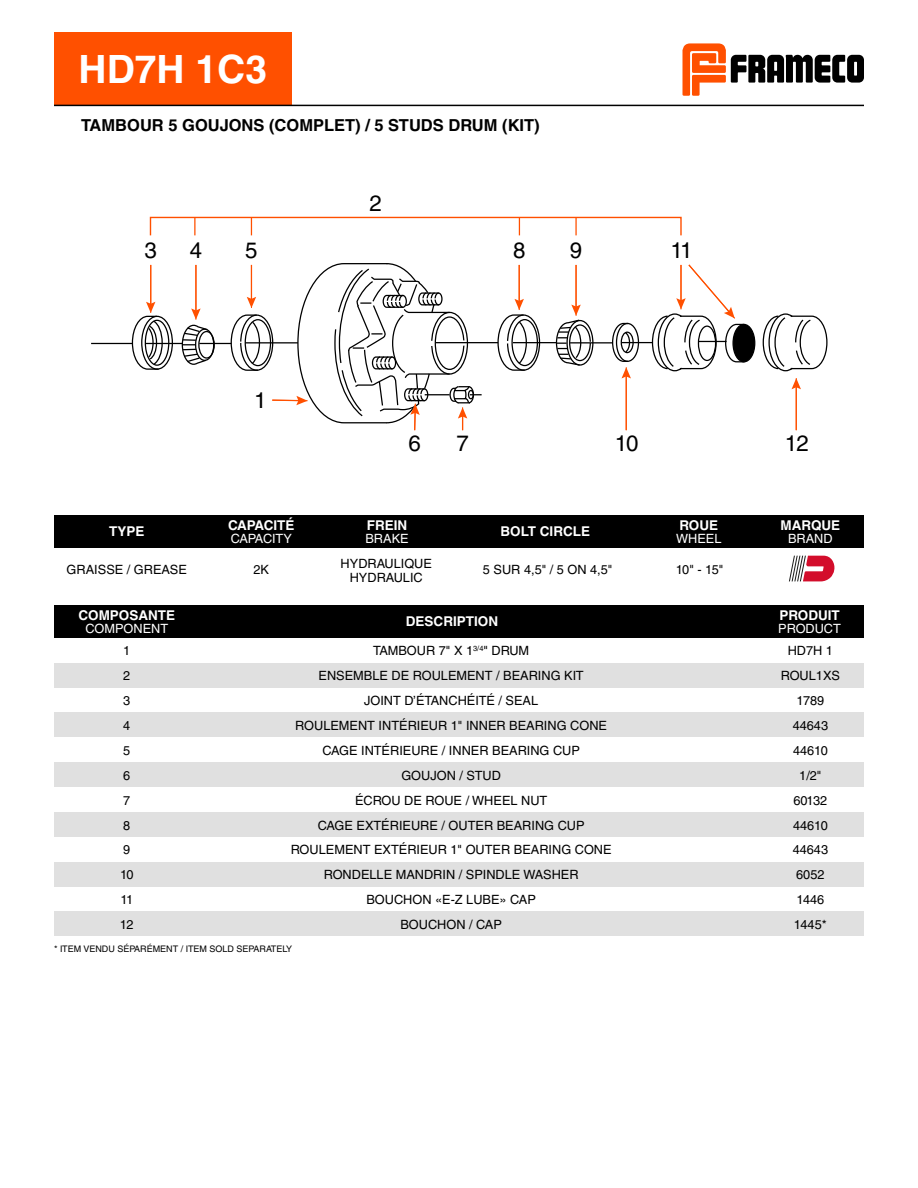
<style>
.page{position:relative;width:918px;height:1188px;background:#fff}
.page>*{position:absolute;margin:0;border:0;box-sizing:border-box;transform-origin:0 0}
.t1{font:700 39px "Helvetica LT Std";color:#fff}
.t2{font:22.35px "Helvetica LT Std";color:#000}
.t3{font:700 16.5px "Helvetica LT Std";color:#000}
.t4{font:700 13.5px "Helvetica LT Std";color:#fff}
.t5{font:12.75px "Helvetica LT Std";color:#000}
.t6{font:12.75px "Helvetica LT Std";color:#fff}
.t7{font:12.75px "Helvetica LT Std";letter-spacing:-.02em;color:#fff}
.t8{font:9px "Helvetica LT Std";color:#000}
</style>
<div class="page">
<div style="left:54px;top:663px;width:810px;height:25px;background:#e0e0e0"></div>
<div style="left:54px;top:712px;width:810px;height:25px;background:#e0e0e0"></div>
<div style="left:54px;top:762px;width:810px;height:25px;background:#e0e0e0"></div>
<div style="left:54px;top:812px;width:810px;height:25px;background:#e0e0e0"></div>
<div style="left:54px;top:862px;width:810px;height:25px;background:#e0e0e0"></div>
<div style="left:54px;top:911px;width:810px;height:25px;background:#e0e0e0"></div>
<svg style="left:682px;top:43px;width:182px;height:53px"></svg>
<div style="left:54px;top:32px;width:238px;height:73px;background:#ff5000"></div>
<hr style="left:54px;top:105px;width:810px;height:1px;background:#000">
<div style="left:54px;top:606px;width:810px;height:32px;background:#000"></div>
<div style="left:54px;top:515px;width:810px;height:33px;background:#000"></div>
<svg style="left:789px;top:556px;width:46px;height:25px"></svg>
<hr style="left:150px;top:265px;width:1px;height:40px;background:#ff5000">
<hr style="left:195px;top:265px;width:2px;height:47px;background:#ff5000">
<hr style="left:251px;top:265px;width:1px;height:35px;background:#ff5000">
<svg style="left:247px;top:297px;width:9px;height:11px"></svg>
<hr style="left:519px;top:265px;width:1px;height:37px;background:#ff5000">
<hr style="left:575px;top:265px;width:2px;height:43px;background:#ff5000">
<hr style="left:626px;top:375px;width:1px;height:55px;background:#ff5000">
<hr style="left:199px;top:343px;width:32px;height:1px;background:#000">
<hr style="left:146px;top:343px;width:36px;height:1px;background:#000">
<hr style="left:91px;top:343px;width:41px;height:1px;background:#000">
<div style="left:511px;top:319px;width:27px;height:47px;border:1px solid #000;border-radius:50%"></div>
<div style="left:507px;top:314px;width:33px;height:57px;border:1px solid #000;border-radius:50%"></div>
<svg style="left:497px;top:299px;width:31px;height:72px"></svg>
<div style="left:245px;top:319px;width:26px;height:47px;border:1px solid #000;border-radius:50%"></div>
<div style="left:240px;top:314px;width:33px;height:57px;border:1px solid #000;border-radius:50%"></div>
<svg style="left:230px;top:314px;width:31px;height:57px"></svg>
<div style="left:141px;top:316px;width:32px;height:54px;border:1px solid #000;border-radius:50%"></div>
<div style="left:145px;top:320px;width:24px;height:46px;border:1px solid #000;border-radius:50%"></div>
<svg style="left:131px;top:302px;width:32px;height:68px"></svg>
<div style="left:195px;top:329px;width:19px;height:32px;border:1px solid #000;border-radius:50%"></div>
<div style="left:198px;top:331px;width:17px;height:28px;border:1px solid #000;border-radius:50%"></div>
<svg style="left:181px;top:308px;width:28px;height:57px"></svg>
<div style="left:566px;top:320px;width:28px;height:46px;border:1px solid #000;border-radius:50%"></div>
<svg style="left:555px;top:305px;width:37px;height:61px"></svg>
<div style="left:616px;top:323px;width:23px;height:39px;border:1px solid #000;border-radius:50%"></div>
<div style="left:621px;top:332px;width:13px;height:21px;border:1px solid #000;border-radius:50%"></div>
<svg style="left:611px;top:322px;width:20px;height:56px"></svg>
<hr style="left:245px;top:342px;width:53px;height:1px;background:#000">
<hr style="left:436px;top:342px;width:62px;height:1px;background:#000">
<hr style="left:513px;top:342px;width:44px;height:1px;background:#000">
<hr style="left:570px;top:342px;width:43px;height:1px;background:#000">
<hr style="left:621px;top:342px;width:32px;height:1px;background:#000">
<svg style="left:271px;top:263px;width:211px;height:168px"></svg>
<div style="left:468px;top:390px;width:6px;height:9px;border:1px solid #000;border-radius:50%"></div>
<div style="left:733px;top:324px;width:22px;height:38px;background:#000;border-radius:50%"></div>
<div style="left:732px;top:324px;width:23px;height:38px;border:1px solid #000;border-radius:50%"></div>
<svg style="left:651px;top:264px;width:95px;height:108px"></svg>
<div style="left:150px;top:217px;width:532px;height:19px;border:1px solid #ff5000"></div>
<svg style="left:194px;top:217px;width:2px;height:18px"></svg>
<svg style="left:251px;top:217px;width:1px;height:18px"></svg>
<svg style="left:519px;top:217px;width:1px;height:18px"></svg>
<svg style="left:575px;top:217px;width:2px;height:18px"></svg>
<hr style="left:796px;top:386px;width:1px;height:44px;background:#ff5000">
<svg style="left:792px;top:378px;width:9px;height:11px"></svg>
<svg style="left:762px;top:313px;width:66px;height:59px"></svg>
<h1 class="t1" style="left:79px;top:45px;width:190px">HD7H 1C3</h1>
<p class="t3" style="left:81px;top:115px;width:460px">TAMBOUR 5 GOUJONS (COMPLET) / 5 STUDS DRUM (KIT)</p>
<h2 class="t2" style="left:145px;top:237px;width:14px">3</h2>
<h2 class="t2" style="left:190px;top:237px;width:14px">4</h2>
<h2 class="t2" style="left:245px;top:237px;width:14px">5</h2>
<h2 class="t2" style="left:254px;top:387px;width:14px">1</h2>
<h2 class="t2" style="left:370px;top:191px;width:14px">2</h2>
<h2 class="t2" style="left:513px;top:237px;width:14px">8</h2>
<h2 class="t2" style="left:570px;top:237px;width:14px">9</h2>
<h2 class="t2" style="left:670px;top:237px;width:24px">11</h2>
<h2 class="t2" style="left:408px;top:430px;width:14px">6</h2>
<h2 class="t2" style="left:456px;top:430px;width:14px">7</h2>
<h2 class="t2" style="left:615px;top:430px;width:25px">10</h2>
<h2 class="t2" style="left:785px;top:430px;width:25px">12</h2>
<p class="t4" style="left:109px;top:523px;width:37px">TYPE</p>
<p class="t4" style="left:228px;top:517px;width:68px">CAPACITÉ</p>
<p class="t4" style="left:367px;top:517px;width:42px">FREIN</p>
<p class="t4" style="left:679px;top:517px;width:40px">ROUE</p>
<p class="t4" style="left:780px;top:517px;width:61px">MARQUE</p>
<p class="t4" style="left:501px;top:523px;width:91px">BOLT CIRCLE</p>
<p class="t7" style="left:231px;top:531px;width:63px">CAPACITY</p>
<p class="t6" style="left:365px;top:531px;width:45px">BRAKE</p>
<p class="t6" style="left:676px;top:531px;width:47px">WHEEL</p>
<p class="t6" style="left:788px;top:531px;width:46px">BRAND</p>
<p class="t5" style="left:67px;top:562px;width:122px">GRAISSE / GREASE</p>
<p class="t5" style="left:254px;top:562px;width:17px">2K</p>
<p class="t5" style="left:341px;top:556px;width:93px">HYDRAULIQUE</p>
<p class="t5" style="left:350px;top:570px;width:75px">HYDRAULIC</p>
<p class="t5" style="left:483px;top:562px;width:131px">5 SUR 4,5" / 5 ON 4,5"</p>
<p class="t5" style="left:676px;top:562px;width:49px">10" - 15"</p>
<p class="t4" style="left:78px;top:607px;width:98px">COMPOSANTE</p>
<p class="t4" style="left:779px;top:607px;width:62px">PRODUIT</p>
<p class="t4" style="left:406px;top:613px;width:94px">DESCRIPTION</p>
<p class="t6" style="left:85px;top:621px;width:84px">COMPONENT</p>
<p class="t6" style="left:778px;top:621px;width:64px">PRODUCT</p>
<p class="t5" style="left:123px;top:643px;width:9px">1</p>
<p class="t5" style="left:373px;top:643px;width:158px">TAMBOUR 7" X 1<sup>3/4</sup>" DRUM</p>
<p class="t5" style="left:788px;top:643px;width:47px">HD7H 1</p>
<p class="t5" style="left:123px;top:668px;width:9px">2</p>
<p class="t5" style="left:319px;top:668px;width:267px">ENSEMBLE DE ROULEMENT / BEARING KIT</p>
<p class="t5" style="left:781px;top:668px;width:61px">ROUL1XS</p>
<p class="t5" style="left:123px;top:693px;width:9px">3</p>
<p class="t5" style="left:364px;top:693px;width:176px">JOINT D’ÉTANCHÉITÉ / SEAL</p>
<p class="t5" style="left:796px;top:693px;width:29px">1789</p>
<p class="t5" style="left:123px;top:718px;width:9px">4</p>
<p class="t5" style="left:295px;top:718px;width:313px">ROULEMENT INTÉRIEUR 1" INNER BEARING CONE</p>
<p class="t5" style="left:793px;top:718px;width:37px">44643</p>
<p class="t5" style="left:123px;top:743px;width:9px">5</p>
<p class="t5" style="left:322px;top:743px;width:259px">CAGE INTÉRIEURE / INNER BEARING CUP</p>
<p class="t5" style="left:793px;top:743px;width:36px">44610</p>
<p class="t5" style="left:123px;top:768px;width:9px">6</p>
<p class="t5" style="left:401px;top:768px;width:101px">GOUJON / STUD</p>
<p class="t5" style="left:799px;top:768px;width:24px">1/2"</p>
<p class="t5" style="left:123px;top:793px;width:9px">7</p>
<p class="t5" style="left:355px;top:793px;width:194px">ÉCROU DE ROUE / WHEEL NUT</p>
<p class="t5" style="left:793px;top:793px;width:35px">60132</p>
<p class="t5" style="left:123px;top:818px;width:9px">8</p>
<p class="t5" style="left:318px;top:818px;width:268px">CAGE EXTÉRIEURE / OUTER BEARING CUP</p>
<p class="t5" style="left:793px;top:818px;width:36px">44610</p>
<p class="t5" style="left:123px;top:843px;width:9px">9</p>
<p class="t5" style="left:291px;top:843px;width:322px">ROULEMENT EXTÉRIEUR 1" OUTER BEARING CONE</p>
<p class="t5" style="left:793px;top:843px;width:37px">44643</p>
<p class="t5" style="left:120px;top:867px;width:15px">10</p>
<p class="t5" style="left:324px;top:867px;width:256px">RONDELLE MANDRIN / SPINDLE WASHER</p>
<p class="t5" style="left:796px;top:867px;width:30px">6052</p>
<p class="t5" style="left:120px;top:892px;width:14px">11</p>
<p class="t5" style="left:366px;top:892px;width:171px">BOUCHON «E-Z LUBE» CAP</p>
<p class="t5" style="left:796px;top:892px;width:29px">1446</p>
<p class="t5" style="left:120px;top:917px;width:15px">12</p>
<p class="t5" style="left:400px;top:917px;width:103px">BOUCHON / CAP</p>
<p class="t5" style="left:794px;top:917px;width:34px">1445*</p>
<p class="t8" style="left:54px;top:943px;width:240px">* ITEM VENDU SÉPARÉMENT / ITEM SOLD SEPARATELY</p>
</div>
